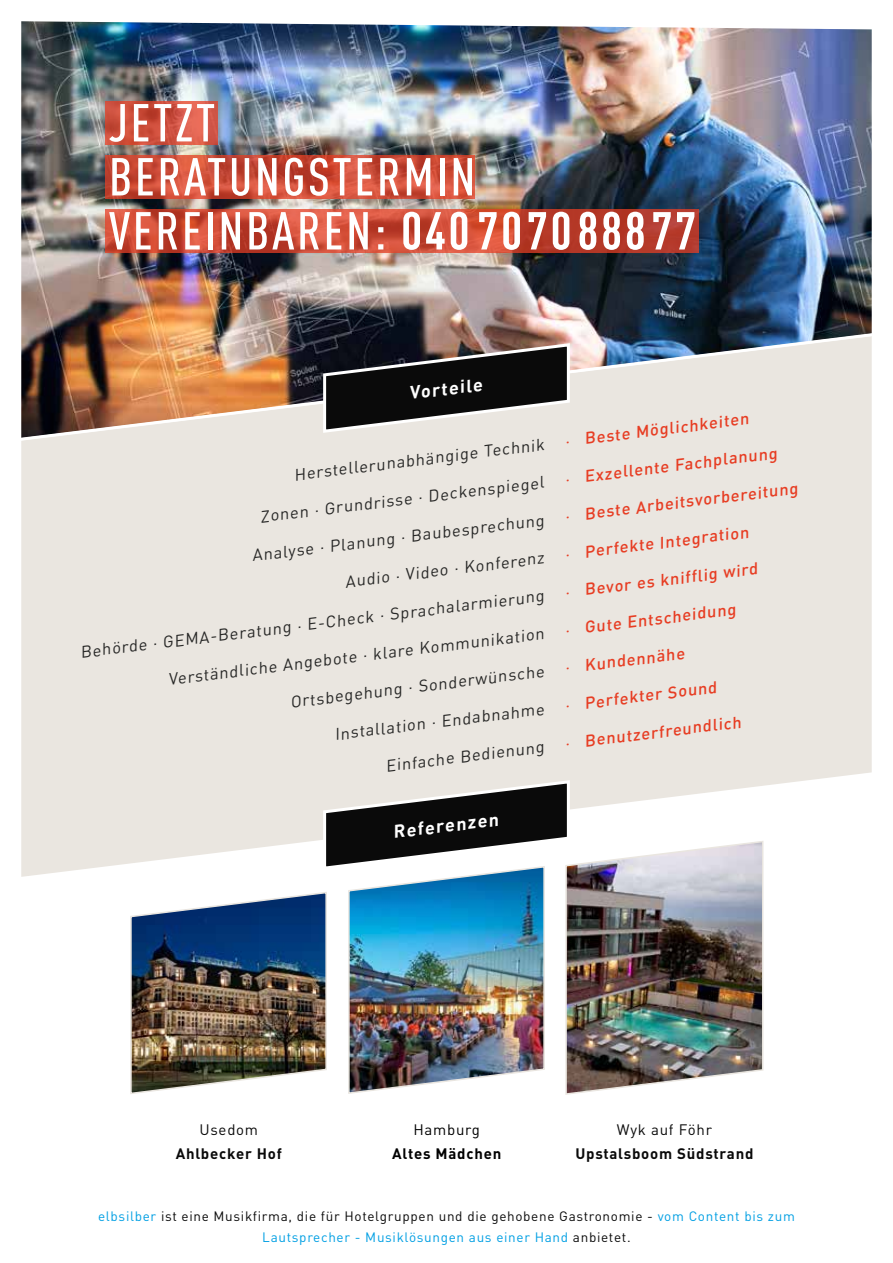
<style>
.page{position:relative;width:893px;height:1263px;background:#fff}
.page>*{position:absolute;margin:0;border:0;box-sizing:border-box;transform-origin:0 0}
.t1{font:500 52.5px/54px "DIN Cond";letter-spacing:.05em;color:#fff}
.t2{font:700 18px "DIN Pro";color:#fff}
.t3{font:16.5px "DIN Pro";color:#282827}
.t4{font:500 16.5px "DIN Pro";color:#e73e24}
.t5{font:700 15px "DIN Pro";letter-spacing:.05em;color:#0a0a0a}
.t6{font:15px "DIN Pro";letter-spacing:.05em;color:#0a0a0a}
.t7{font:700 15px "DIN Pro";letter-spacing:.05em;color:#000}
.t8{font:15px "DIN Pro";letter-spacing:.05em;color:#000}
.t9{font:13.5px/21px "DIN Pro";letter-spacing:.05em;color:#0a0a0a;text-align:center}
.s1{font-weight:700}
.s2{font-family:"Futura Std"}
.s3{color:#009fe3}
</style>
<div class="page">
<svg style="left:21px;top:446px;width:851px;height:431px;background:#ebe7e2"></svg>
<img style="left:21px;top:21px;width:851px;height:307px">
<img style="left:21px;top:328px;width:851px;height:118px">
<svg style="left:322px;top:341px;width:249px;height:93px;background:#4d4b4a"></svg>
<svg style="left:105px;top:101px;width:113px;height:44px;background:#d25442"></svg>
<svg style="left:105px;top:155px;width:370px;height:44px;background:#cc4b37"></svg>
<svg style="left:105px;top:209px;width:594px;height:44px;background:#c64633"></svg>
<svg style="left:322px;top:778px;width:249px;height:93px"></svg>
<img style="left:130px;top:892px;width:197px;height:202px">
<img style="left:347px;top:865px;width:199px;height:229px">
<img style="left:565px;top:840px;width:199px;height:255px">
<h1 class="t1" style="left:109px;top:95px;width:589px">JETZT<br>BERATUNGSTERMIN<br>VEREINBAREN: <span class="s1">040707088877</span></h1>
<p class="t2" style="left:408px;top:381px;width:75px;rotate:-7deg">Vorteile</p>
<p class="t3" style="left:293px;top:464px;width:253px;rotate:-7deg">Herstellerunabhängige Technik</p>
<p class="t3" style="left:259px;top:505px;width:288px;rotate:-7deg">Zonen · Grundrisse · Deckenspiegel</p>
<p class="t3" style="left:251px;top:544px;width:296px;rotate:-7deg">Analyse · Planung · Baubesprechung</p>
<p class="t3" style="left:344px;top:571px;width:202px;rotate:-7deg">Audio · Video · Konferenz</p>
<p class="t3" style="left:79px;top:641px;width:469px;rotate:-7deg">Behörde · GEMA-Beratung · E-Check · Sprachalarmierung</p>
<p class="t3" style="left:167px;top:668px;width:380px;rotate:-7deg">Verständliche Angebote · klare Kommunikation</p>
<p class="t3" style="left:289px;top:691px;width:257px;rotate:-7deg">Ortsbegehung · Sonderwünsche</p>
<p class="t3" style="left:333px;top:723px;width:212px;rotate:-7deg">Installation · Endabnahme</p>
<p class="t3" style="left:384px;top:755px;width:161px;rotate:-7deg">Einfache Bedienung</p>
<p class="t2" style="left:392px;top:820px;width:108px;rotate:-7deg">Referenzen</p>
<p class="t4" style="left:563px;top:430px;width:187px;rotate:-7deg"><span class="s2">·</span> Beste Möglichkeiten</p>
<p class="t4" style="left:563px;top:467px;width:216px;rotate:-7deg"><span class="s2">·</span> Exzellente Fachplanung</p>
<p class="t4" style="left:563px;top:505px;width:236px;rotate:-7deg"><span class="s2">·</span> Beste Arbeitsvorbereitung</p>
<p class="t4" style="left:563px;top:543px;width:187px;rotate:-7deg"><span class="s2">·</span> Perfekte Integration</p>
<p class="t4" style="left:563px;top:581px;width:196px;rotate:-7deg"><span class="s2">·</span> Bevor es knifflig wird</p>
<p class="t4" style="left:563px;top:619px;width:174px;rotate:-7deg"><span class="s2">·</span> Gute Entscheidung</p>
<p class="t4" style="left:563px;top:656px;width:122px;rotate:-7deg"><span class="s2">·</span> Kundennähe</p>
<p class="t4" style="left:563px;top:694px;width:155px;rotate:-7deg"><span class="s2">·</span> Perfekter Sound</p>
<p class="t4" style="left:563px;top:732px;width:179px;rotate:-7deg"><span class="s2">·</span> Benutzerfreundlich</p>
<p class="t6" style="left:199px;top:1119px;width:60px">Usedom</p>
<p class="t5" style="left:176px;top:1143px;width:108px">Ahlbecker Hof</p>
<p class="t8" style="left:413px;top:1119px;width:68px">Hamburg</p>
<p class="t7" style="left:392px;top:1143px;width:111px">Altes Mädchen</p>
<p class="t6" style="left:617px;top:1119px;width:97px">Wyk auf Föhr</p>
<p class="t5" style="left:575px;top:1143px;width:179px">Upstalsboom Südstrand</p>
<p class="t9" style="left:98px;top:1204px;width:698px"><span class="s3">elbsilber</span> ist eine Musikfirma, die für Hotelgruppen und die gehobene Gastronomie - <span class="s3">vom Content bis zum<br>Lautsprecher - Musiklösungen aus einer Hand</span> anbietet.</p>
</div>
